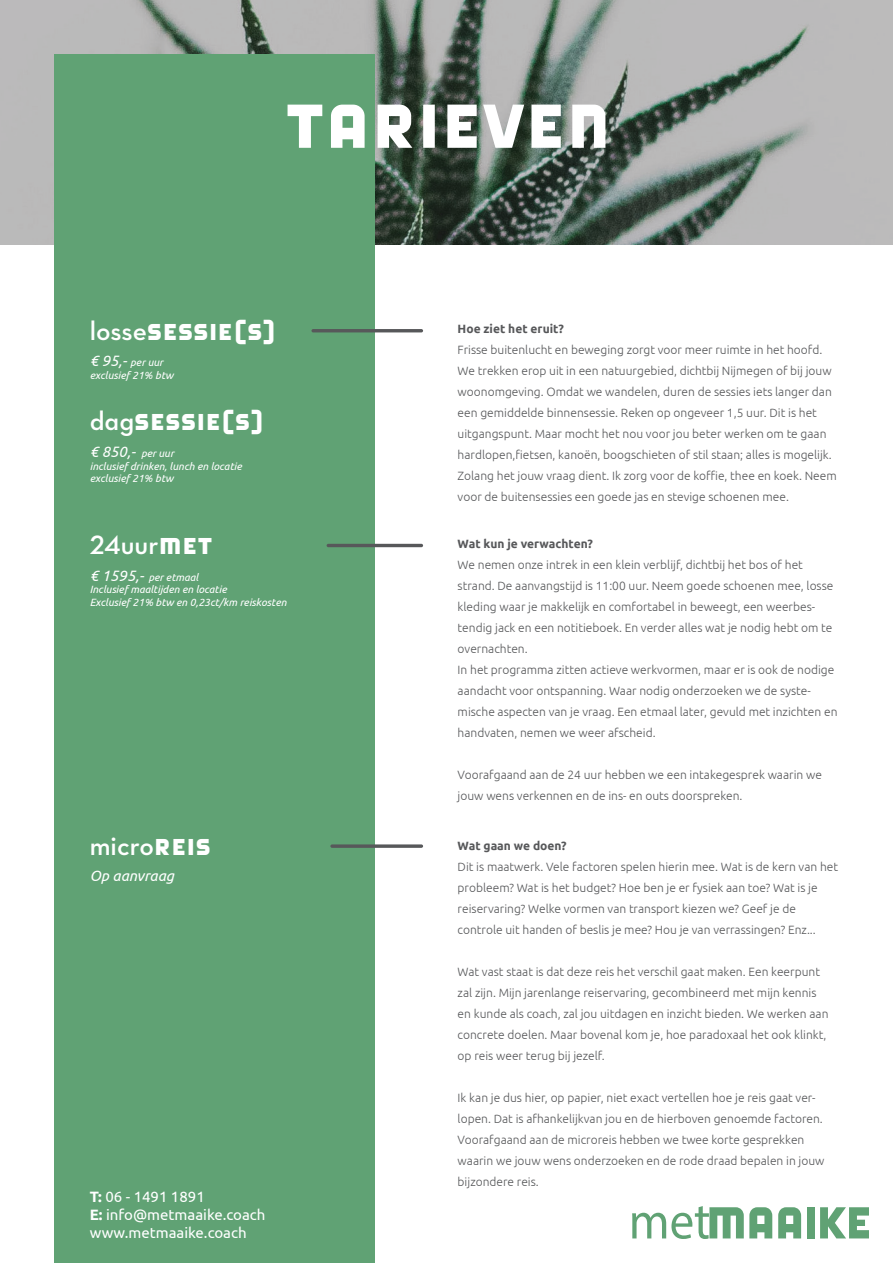
<style>
.page{position:relative;width:893px;height:1263px;background:#fff}
.page>*{position:absolute;margin:0;border:0;box-sizing:border-box;transform-origin:0 0}
.t1{font:27px "Borgstrand Pro";color:#fff}
.t2{font:27px "Neutra Text Demi Alt";color:#fff}
.t3{font:15px "Ubuntu";color:#fff}
.t4{font:italic 15px "Ubuntu";color:#fff}
.t5{font:300 12px/21px "Ubuntu";color:#57585a}
.t6{font:700 12px "Ubuntu";color:#57585a}
.t7{font:italic 10.5px "Ubuntu";color:#fff}
.s1{font-family:"Neutra Text Demi Alt"}
.s2{font-size:15px}
.s3{font-size:10.5px}
.s4{font-family:"Borgstrand Pro"}
.s5{font-weight:700}
</style>
<div class="page">
<svg style="left:0;top:0;width:893px;height:244px;background:#909692"></svg>
<svg style="left:632px;top:1206px;width:140px;height:33px"></svg>
<svg style="left:778px;top:1207px;width:23px;height:31px"></svg>
<div style="left:807px;top:1207px;width:8px;height:31px;background:#60a274"></div>
<svg style="left:820px;top:1207px;width:49px;height:31px"></svg>
<div style="left:54px;top:54px;width:320px;height:1209px;background:#60a274"></div>
<svg style="left:288px;top:105px;width:317px;height:43px"></svg>
<hr style="left:311px;top:329px;width:112px;height:3px;background:#57585a;border-radius:2px">
<hr style="left:327px;top:544px;width:96px;height:3px;background:#57585a;border-radius:2px">
<svg style="left:330px;top:844px;width:93px;height:4px"></svg>
<p class="t1" style="left:90px;top:312px;width:189px"><span class="s1">losse</span>SESSIE(S)</p>
<p class="t7" style="left:90px;top:356px;width:75px"><span class="s2">€ 95,-</span> per uur</p>
<p class="t7" style="left:90px;top:368px;width:85px">exclusief 21% btw</p>
<p class="t1" style="left:90px;top:402px;width:177px"><span class="s1">dag</span>SESSIE(S)</p>
<p class="t4" style="left:90px;top:443px;width:86px">€ 850,- <span class="s3">per uur</span></p>
<p class="t7" style="left:90px;top:459px;width:154px">inclusief drinken, lunch en locatie</p>
<p class="t7" style="left:90px;top:472px;width:85px">exclusief 21% btw</p>
<p class="t2" style="left:90px;top:529px;width:124px">24uur<span class="s4">MET</span></p>
<p class="t7" style="left:90px;top:570px;width:110px"><span class="s2">€ 1595,-</span> per etmaal</p>
<p class="t7" style="left:90px;top:583px;width:139px">Inclusief maaltijden en locatie</p>
<p class="t7" style="left:90px;top:596px;width:198px">Exclusief 21% btw en 0,23ct/km reiskosten</p>
<p class="t2" style="left:90px;top:829px;width:123px">micro<span class="s4">REIS</span></p>
<p class="t4" style="left:90px;top:867px;width:86px">Op aanvraag</p>
<p class="t3" style="left:90px;top:1188px;width:117px"><span class="s5">T:</span> 06 - 1491 1891</p>
<p class="t3" style="left:90px;top:1206px;width:177px"><span class="s5">E:</span> info@metmaaike.coach</p>
<p class="t3" style="left:90px;top:1224px;width:158px">www.metmaaike.coach</p>
<p class="t6" style="left:458px;top:322px;width:108px">Hoe ziet het eruit?</p>
<p class="t5" style="left:458px;top:339px;width:381px">Frisse buitenlucht en beweging zorgt voor meer ruimte in het hoofd.<br>We trekken erop uit in een natuurgebied, dichtbij Nijmegen of bij jouw woonomgeving. Omdat we wandelen, duren de sessies iets langer dan een gemiddelde binnensessie. Reken op ongeveer 1,5 uur. Dit is het uitgangspunt. Maar mocht het nou voor jou beter werken om te gaan hardlopen,fietsen, kanoën, boogschieten of stil staan; alles is mogelijk.<br>Zolang het jouw vraag dient. Ik zorg voor de koffie, thee en koek. Neem voor de buitensessies een goede jas en stevige schoenen mee.</p>
<p class="t6" style="left:458px;top:536px;width:137px">Wat kun je verwachten?</p>
<p class="t5" style="left:458px;top:554px;width:377px">We nemen onze intrek in een klein verblijf, dichtbij het bos of het strand. De aanvangstijd is 11:00 uur. Neem goede schoenen mee, losse kleding waar je makkelijk en comfortabel in beweegt, een weerbes&shy;tendig jack en een notitieboek. En verder alles wat je nodig hebt om te overnachten.</p>
<p class="t5" style="left:458px;top:659px;width:381px">In het programma zitten actieve werkvormen, maar er is ook de nodige aandacht voor ontspanning. Waar nodig onderzoeken we de syste&shy;mische aspecten van je vraag. Een etmaal later, gevuld met inzichten en handvaten, nemen we weer afscheid.</p>
<p class="t5" style="left:458px;top:764px;width:366px">Voorafgaand aan de 24 uur hebben we een intakegesprek waarin we jouw wens verkennen en de ins- en outs doorspreken.</p>
<p class="t6" style="left:458px;top:839px;width:111px">Wat gaan we doen?</p>
<p class="t5" style="left:458px;top:856px;width:382px">Dit is maatwerk. Vele factoren spelen hierin mee. Wat is de kern van het probleem? Wat is het budget? Hoe ben je er fysiek aan toe? Wat is je</p>
<p class="t5" style="left:458px;top:898px;width:340px">reiservaring? Welke vormen van transport kiezen we? Geef je de</p>
<p class="t5" style="left:458px;top:919px;width:360px">controle uit handen of beslis je mee? Hou je van verrassingen? Enz...</p>
<p class="t5" style="left:458px;top:961px;width:372px">Wat vast staat is dat deze reis het verschil gaat maken. Een keerpunt zal zijn. Mijn jarenlange reiservaring, gecombineerd met mijn kennis en kunde als coach, zal jou uitdagen en inzicht bieden. We werken aan concrete doelen. Maar bovenal kom je, hoe paradoxaal het ook klinkt, op reis weer terug bij jezelf.</p>
<p class="t5" style="left:458px;top:1087px;width:368px">Ik kan je dus hier, op papier, niet exact vertellen hoe je reis gaat ver&shy;lopen. Dat is afhankelijkvan jou en de hierboven genoemde factoren.<br>Voorafgaand aan de microreis hebben we twee korte gesprekken waarin we jouw wens onderzoeken en de rode draad bepalen in jouw bijzondere reis.</p>
</div>
